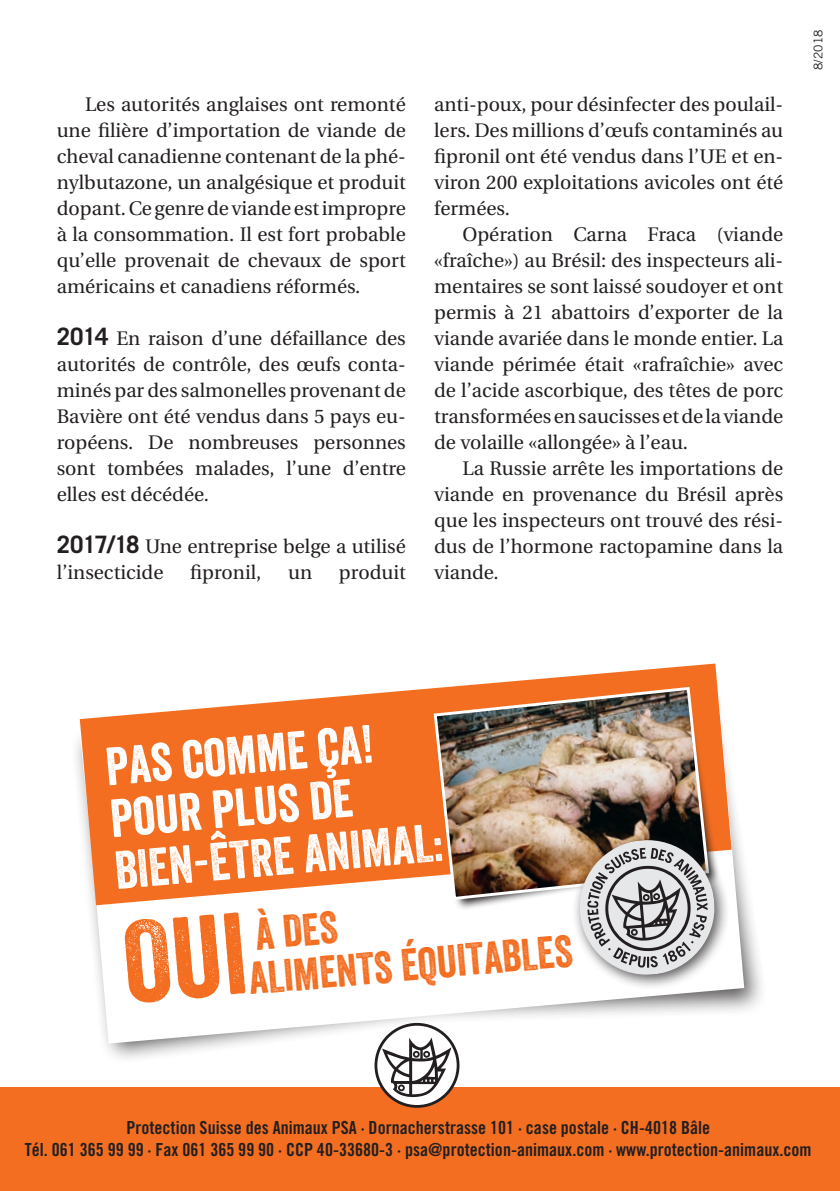
<style>
.page{position:relative;width:840px;height:1191px;background:#fff}
.page>*{position:absolute;margin:0;border:0;box-sizing:border-box;transform-origin:0 0}
.t1{font:52px/52px "Veneer";color:#fff}
.t2{font:44px/44px "Veneer";color:#f36e21}
.t3{font:19.6px/26px "Utopia";color:#231f20;text-align:justify}
.t4{font:18px/22px "Trade Gothic Bold Cond Twenty";color:#231f20;text-align:center}
.t5{font:12px "Trade Gothic";color:#231f20}
.s1{font-family:"Trade Gothic";font-weight:700;font-size:24px}
</style>
<div class="page">
<div style="left:0;top:1087px;width:839px;height:104px;background:#f36e21"></div>
<svg style="left:376px;top:1024px;width:82px;height:82px"></svg>
<div style="left:374px;top:1023px;width:85px;height:84px;border:3px solid #231f20;border-radius:50%"></div>
<svg style="left:382px;top:1065px;width:69px;height:32px"></svg>
<div style="left:70px;top:671px;width:697px;height:394px;background:#231f20;opacity:.75"></div>
<svg style="left:81px;top:672px;width:662px;height:371px"></svg>
<svg style="left:80px;top:663px;width:651px;height:242px;fill:#f36e21"></svg>
<svg style="left:433px;top:703px;width:286px;height:208px"></svg>
<img style="left:432px;top:685px;width:278px;height:216px">
<div style="left:571px;top:832px;width:159px;height:158px;background:#231f20;opacity:.75"></div>
<svg style="left:576px;top:837px;width:141px;height:140px;background:#b0adab"></svg>
<svg style="left:123px;top:912px;width:122px;height:92px"></svg>
<p class="t3" style="left:57px;top:92px;width:350px;text-indent:28px">Les autorités anglaises ont remonté une filière d’importation de viande de cheval canadienne contenant de la phé&shy;nylbutazone, un analgésique et produit dopant. Ce genre de viande est impropre à la consommation. Il est fort probable qu’elle provenait de chevaux de sport américains et canadiens réformés.</p>
<p class="t3" style="left:57px;top:326px;width:350px"><span class="s1">2014</span> En raison d’une défaillance des autorités de contrôle, des œufs conta&shy;minés par des salmonelles provenant de Bavière ont été vendus dans 5 pays eu&shy;ropéens. De nombreuses personnes sont tombées malades, l’une d’entre elles est décédée.</p>
<p class="t3" style="left:57px;top:534px;width:350px"><span class="s1">2017/18</span> Une entreprise belge a utilisé l’insecticide</p>
<p class="t3" style="left:190px;top:560px;width:73px">fipronil,</p>
<p class="t3" style="left:288px;top:560px;width:26px">un</p>
<p class="t3" style="left:339px;top:560px;width:68px">produit</p>
<p class="t3" style="left:434px;top:92px;width:350px">anti-poux, pour désinfecter des poulail&shy;lers. Des millions d’œufs contaminés au fipronil ont été vendus dans l’UE et en&shy;viron 200 exploitations avicoles ont été fermées.</p>
<p class="t3" style="left:434px;top:222px;width:350px;text-indent:28px">Opération Carna Fraca (viande «fraîche») au Brésil: des inspecteurs ali&shy;mentaires se sont laissé soudoyer et ont permis à 21 abattoirs d’exporter de la viande avariée dans le monde entier. La viande périmée était «rafraîchie» avec de l’acide ascorbique, des têtes de porc transformées en saucisses et de la viande de volaille «allongée» à l’eau.</p>
<p class="t3" style="left:434px;top:456px;width:350px;text-indent:28px">La Russie arrête les importations de viande en provenance du Brésil après que les inspecteurs ont trouvé des rési&shy;dus de l’hormone ractopamine dans la viande.</p>
<p class="t5" style="left:810px;top:70px;width:42px;rotate:-90deg">8/2018</p>
<h1 class="t1" style="left:103px;top:740px;width:330px;rotate:-5deg">pas comme ça! pour plus de<br>BIEN-ÊTRE ANIMAL:</h1>
<h2 class="t2" style="left:243px;top:912px;width:326px;rotate:-5deg">À DES<br>ALIMENTS ÉQUITABLES</h2>
<p class="t4" style="left:25px;top:1116px;width:787px">Protection Suisse des Animaux PSA · Dornacherstrasse 101 · case postale · CH-4018 Bâle<br>Tél. 061 365 99 99 · Fax 061 365 99 90 · CCP 40-33680-3 · psa@protection-animaux.com · www.protection-animaux.com</p>
</div>
